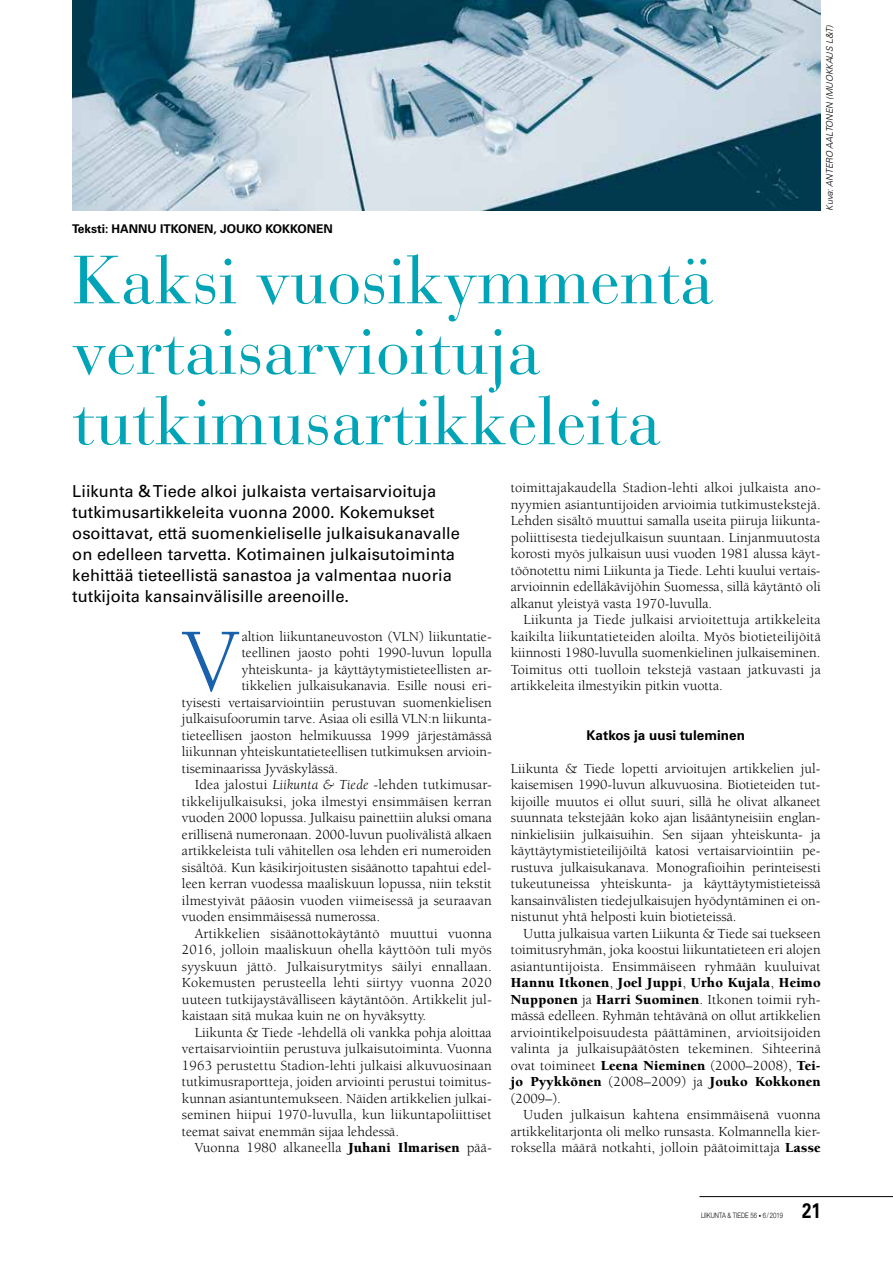
<style>
.page{position:relative;width:893px;height:1263px;background:#fff}
.page>*{position:absolute;margin:0;border:0;box-sizing:border-box;transform-origin:0 0}
.t1{font:92.25px "Berkeley Std";color:#1961ac}
.t2{font:67.5px/70.5px "Bauer Bodoni";color:#00a4b7}
.t3{font:700 21px "Univers";color:#000;scale:.8 1}
.t4{font:16.5px/21px "Univers";color:#000}
.t5{font:14.25px/16.5px "Berkeley Std";color:#000;text-align:justify}
.t6{font:700 13.5px "Univers";color:#000}
.t7{font:700 12px "Univers";color:#000}
.t8{font:italic 300 9px "Univers";color:#000}
.t9{font:300 7.5px "Helvetica Neue";color:#000;scale:.8 1}
.s1{font-weight:900}
.s2{font-style:italic}
.s3{font-size:6px}
</style>
<div class="page">
<hr style="left:699px;top:1196px;width:194px;height:1px;background:#000">
<img style="left:72px;top:0;width:749px;height:210px">
<p class="t8" style="left:824px;top:210px;width:187px;rotate:-90deg">Kuva: ANTERO AALTONEN (MUOKKAUS L&amp;T)</p>
<p class="t7" style="left:72px;top:222px;width:262px">Teksti: HANNU ITKONEN, JOUKO KOKKONEN</p>
<h2 class="t2" style="left:72px;top:246px;width:643px">Kaksi vuosikymmentä vertaisarvioituja tutkimusartikkeleita</h2>
<p class="t5" style="left:511px;top:480px;width:311px">toimittajakaudella Stadion-lehti alkoi julkaista ano&shy;nyymien asiantuntijoiden arvioimia tutkimustekstejä.<br>Lehden sisältö muuttui samalla useita piiruja liikunta&shy;poliittisesta tiedejulkaisun suuntaan. Linjanmuutosta korosti myös julkaisun uusi vuoden 1981 alussa käyt&shy;töönotettu nimi Liikunta ja Tiede. Lehti kuului vertais&shy;arvioinnin edelläkävijöhin Suomessa, sillä käytäntö oli alkanut yleistyä vasta 1970-luvulla.</p>
<p class="t5" style="left:511px;top:612px;width:311px;text-indent:13px">Liikunta ja Tiede julkaisi arvioitettuja artikkeleita kaikilta liikuntatieteiden aloilta. Myös biotieteilijöitä kiinnosti 1980-luvulla suomenkielinen julkaiseminen.<br>Toimitus otti tuolloin tekstejä vastaan jatkuvasti ja artikkeleita ilmestyikin pitkin vuotta.</p>
<p class="t6" style="left:587px;top:727px;width:160px">Katkos ja uusi tuleminen</p>
<p class="t5" style="left:511px;top:760px;width:311px">Liikunta &amp; Tiede lopetti arvioitujen artikkelien jul&shy;kaisemisen 1990-luvun alkuvuosina. Biotieteiden tut&shy;kijoille muutos ei ollut suuri, sillä he olivat alkaneet suunnata tekstejään koko ajan lisääntyneisiin englan&shy;ninkielisiin julkaisuihin. Sen sijaan yhteiskunta- ja käyttäytymistieteilijöiltä katosi vertaisarviointiin pe&shy;rustuva julkaisukanava. Monografioihin perinteisesti tukeutuneissa yhteiskunta- ja käyttäytymistieteissä kansainvälisten tiedejulkaisujen hyödyntäminen ei on&shy;nistunut yhtä helposti kuin biotieteissä.</p>
<p class="t5" style="left:511px;top:925px;width:311px;text-indent:13px">Uutta julkaisua varten Liikunta &amp; Tiede sai tuekseen toimitusryhmän, joka koostui liikuntatieteen eri alojen asiantuntijoista. Ensimmäiseen ryhmään kuuluivat <span class="s1">Hannu Itkonen</span>, <span class="s1">Joel Juppi</span>, <span class="s1">Urho Kujala</span>, <span class="s1">Heimo Nupponen</span> ja <span class="s1">Harri Suominen</span>. Itkonen toimii ryh&shy;mässä edelleen. Ryhmän tehtävänä on ollut artikkelien arviointikelpoisuudesta päättäminen, arvioitsijoiden valinta ja julkaisupäätösten tekeminen. Sihteerinä ovat toimineet <span class="s1">Leena Nieminen</span> (2000–2008), <span class="s1">Tei&shy;jo Pyykkönen</span> (2008–2009) ja <span class="s1">Jouko Kokkonen </span>(2009–).</p>
<p class="t5" style="left:511px;top:1107px;width:311px;text-indent:13px">Uuden julkaisun kahtena ensimmäisenä vuonna artikkelitarjonta oli melko runsasta. Kolmannella kier&shy;roksella määrä notkahti, jolloin päätoimittaja <span class="s1">Lasse</span></p>
<p class="t4" style="left:72px;top:481px;width:389px">Liikunta &amp; Tiede alkoi julkaista vertaisarvioituja tutkimusartikkeleita vuonna 2000. Kokemukset osoittavat, että suomenkieliselle julkaisukanavalle on edelleen tarvetta. Kotimainen julkaisutoiminta kehittää tieteellistä sanastoa ja valmentaa nuoria tutkijoita kansainvälisille areenoille.</p>
<h1 class="t1" style="left:183px;top:612px;width:58px">V</h1>
<p class="t5" style="left:242px;top:628px;width:251px">altion liikuntaneuvoston (VLN) liikuntatie-</p>
<p class="t5" style="left:242px;top:645px;width:251px">teellinen jaosto pohti 1990-luvun lopulla</p>
<p class="t5" style="left:242px;top:661px;width:251px">yhteiskunta- ja käyttäytymistieteellisten ar-</p>
<p class="t5" style="left:242px;top:678px;width:251px">tikkelien julkaisukanavia. Esille nousi eri-</p>
<p class="t5" style="left:182px;top:694px;width:311px">tyisesti vertaisarviointiin perustuvan suomenkielisen</p>
<p class="t5" style="left:182px;top:711px;width:310px">julkaisufoorumin tarve. Asiaa oli esillä VLN:n liikunta-</p>
<p class="t5" style="left:182px;top:727px;width:311px">tieteellisen jaoston helmikuussa 1999 järjestämässä</p>
<p class="t5" style="left:182px;top:744px;width:311px">liikunnan yhteiskuntatieteellisen tutkimuksen arvioin-</p>
<p class="t5" style="left:182px;top:760px;width:158px">tiseminaarissa Jyväskylässä.</p>
<p class="t5" style="left:195px;top:777px;width:299px">Idea jalostui <span class="s2">Liikunta &amp; Tiede</span> -lehden tutkimusar-</p>
<p class="t5" style="left:182px;top:793px;width:311px">tikkelijulkaisuksi, joka ilmestyi ensimmäisen kerran</p>
<p class="t5" style="left:182px;top:810px;width:311px">vuoden 2000 lopussa. Julkaisu painettiin aluksi omana</p>
<p class="t5" style="left:182px;top:826px;width:311px">erillisenä numeronaan. 2000-luvun puolivälistä alkaen</p>
<p class="t5" style="left:182px;top:843px;width:311px">artikkeleista tuli vähitellen osa lehden eri numeroiden</p>
<p class="t5" style="left:182px;top:859px;width:311px">sisältöä. Kun käsikirjoitusten sisäänotto tapahtui edel-</p>
<p class="t5" style="left:182px;top:876px;width:311px">leen kerran vuodessa maaliskuun lopussa, niin tekstit</p>
<p class="t5" style="left:182px;top:892px;width:311px">ilmestyivät pääosin vuoden viimeisessä ja seuraavan</p>
<p class="t5" style="left:182px;top:909px;width:200px">vuoden ensimmäisessä numerossa.</p>
<p class="t5" style="left:195px;top:925px;width:299px">Artikkelien sisäänottokäytäntö muuttui vuonna</p>
<p class="t5" style="left:182px;top:942px;width:311px">2016, jolloin maaliskuun ohella käyttöön tuli myös</p>
<p class="t5" style="left:182px;top:958px;width:311px">syyskuun jättö. Julkaisurytmitys säilyi ennallaan.</p>
<p class="t5" style="left:182px;top:975px;width:311px">Kokemusten perusteella lehti siirtyy vuonna 2020</p>
<p class="t5" style="left:182px;top:991px;width:311px">uuteen tutkijaystävälliseen käytäntöön. Artikkelit jul-</p>
<p class="t5" style="left:182px;top:1008px;width:246px">kaistaan sitä mukaa kuin ne on hyväksytty.</p>
<p class="t5" style="left:195px;top:1024px;width:298px">Liikunta &amp; Tiede -lehdellä oli vankka pohja aloittaa</p>
<p class="t5" style="left:182px;top:1041px;width:311px">vertaisarviointiin perustuva julkaisutoiminta. Vuonna</p>
<p class="t5" style="left:182px;top:1057px;width:311px">1963 perustettu Stadion-lehti julkaisi alkuvuosinaan</p>
<p class="t5" style="left:182px;top:1074px;width:311px">tutkimusraportteja, joiden arviointi perustui toimitus-</p>
<p class="t5" style="left:182px;top:1090px;width:311px">kunnan asiantuntemukseen. Näiden artikkelien julkai-</p>
<p class="t5" style="left:182px;top:1107px;width:311px">seminen hiipui 1970-luvulla, kun liikuntapoliittiset</p>
<p class="t5" style="left:182px;top:1123px;width:219px">teemat saivat enemmän sijaa lehdessä.</p>
<p class="t5" style="left:195px;top:1140px;width:299px">Vuonna 1980 alkaneella <span class="s1">Juhani Ilmarisen</span> pää-</p>
<p class="t9" style="left:701px;top:1211px;width:104px">LIIKUNTA &amp; TIEDE 56 <span class="s3">•</span> 6/2019</p>
<h3 class="t3" style="left:802px;top:1199px;width:25px">21</h3>
</div>
